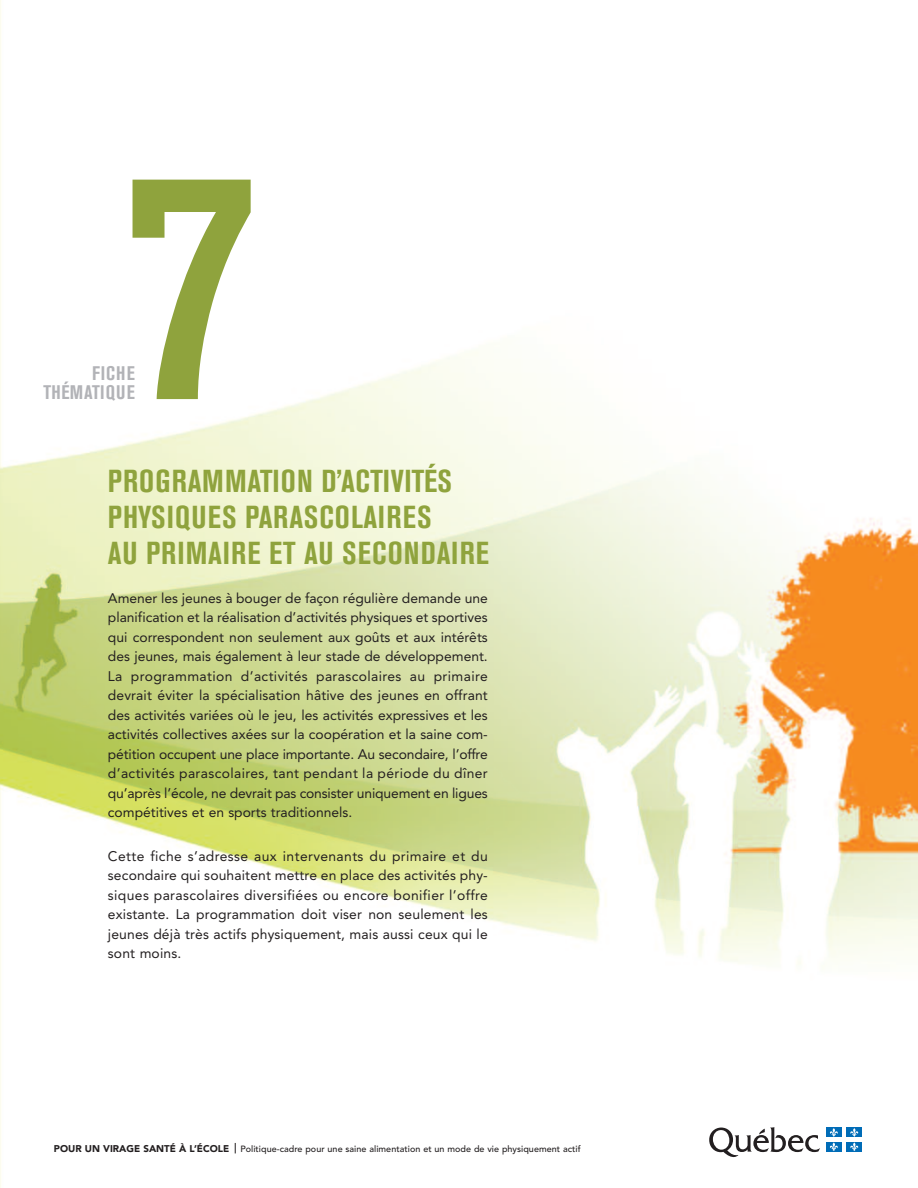
<style>
.page{position:relative;width:918px;height:1188px;background:#fff}
.page>*{position:absolute;margin:0;border:0;box-sizing:border-box;transform-origin:0 0}
.t1{font:700 condensed 330px "Akzidenz Grotesk BE";color:#8fa33d}
.t2{font:700 condensed 31.5px/36px "Akzidenz Grotesk BE";letter-spacing:.03em;color:#8fa33d}
.t3{font:700 condensed 19.5px/19.5px "Akzidenz Grotesk BE";letter-spacing:.04em;color:#b2b3b7;text-align:right}
.t4{font:13.8px/19.5px "Avenir";letter-spacing:.005em;color:#231f20;text-align:justify}
.t5{font:500 9px "Avenir";letter-spacing:.005em;color:#231f20}
.s1{font-weight:900;font-size:9.75px}
</style>
<div class="page">
<img style="left:0;top:0;width:918px;height:1188px">
<svg style="left:709px;top:1127px;width:111px;height:30px"></svg>
<div style="left:826px;top:1128px;width:16px;height:9px;background:#006cb7"></div>
<div style="left:846px;top:1128px;width:16px;height:9px;background:#006cb7"></div>
<div style="left:826px;top:1142px;width:16px;height:10px;background:#006cb7"></div>
<svg style="left:830px;top:1128px;width:8px;height:23px"></svg>
<div style="left:846px;top:1142px;width:16px;height:10px;background:#006cb7"></div>
<svg style="left:850px;top:1128px;width:8px;height:23px"></svg>
<h1 class="t1" style="left:126px;top:166px;width:132px">7</h1>
<h3 class="t3" style="left:43px;top:365px;width:93px">FICHE<br>THÉMATIQUE</h3>
<h2 class="t2" style="left:108px;top:465px;width:383px">PROGRAMMATION D’ACTIVITÉS<br>PHYSIQUES PARASCOLAIRES<br>AU PRIMAIRE ET AU SECONDAIRE</h2>
<p class="t4" style="left:108px;top:589px;width:381px">Amener les jeunes à bouger de façon régulière demande une planification et la réalisation d’activités physiques et sportives qui correspondent non seulement aux goûts et aux intérêts des jeunes, mais également à leur stade de développement.<br>La programmation d’activités parascolaires au primaire devrait éviter la spécialisation hâtive des jeunes en offrant des activités variées où le jeu, les activités expressives et les activités collectives axées sur la coopération et la saine com&shy;pétition occupent une place importante. Au secondaire, l’offre d’activités parascolaires, tant pendant la période du dîner qu’après l’école, ne devrait pas consister uniquement en ligues compétitives et en sports traditionnels.</p>
<p class="t4" style="left:108px;top:847px;width:381px">Cette fiche s’adresse aux intervenants du primaire et du secondaire qui souhaitent mettre en place des activités phy&shy;siques parascolaires diversifiées ou encore bonifier l’offre existante. La programmation doit viser non seulement les jeunes déjà très actifs physiquement, mais aussi ceux qui le sont moins.</p>
<p class="t5" style="left:54px;top:1145px;width:528px"><span class="s1">POUR UN VIRAGE SANTÉ À L’ÉCOLE</span> Politique-cadre pour une saine alimentation et un mode de vie physiquement actif</p>
</div>
